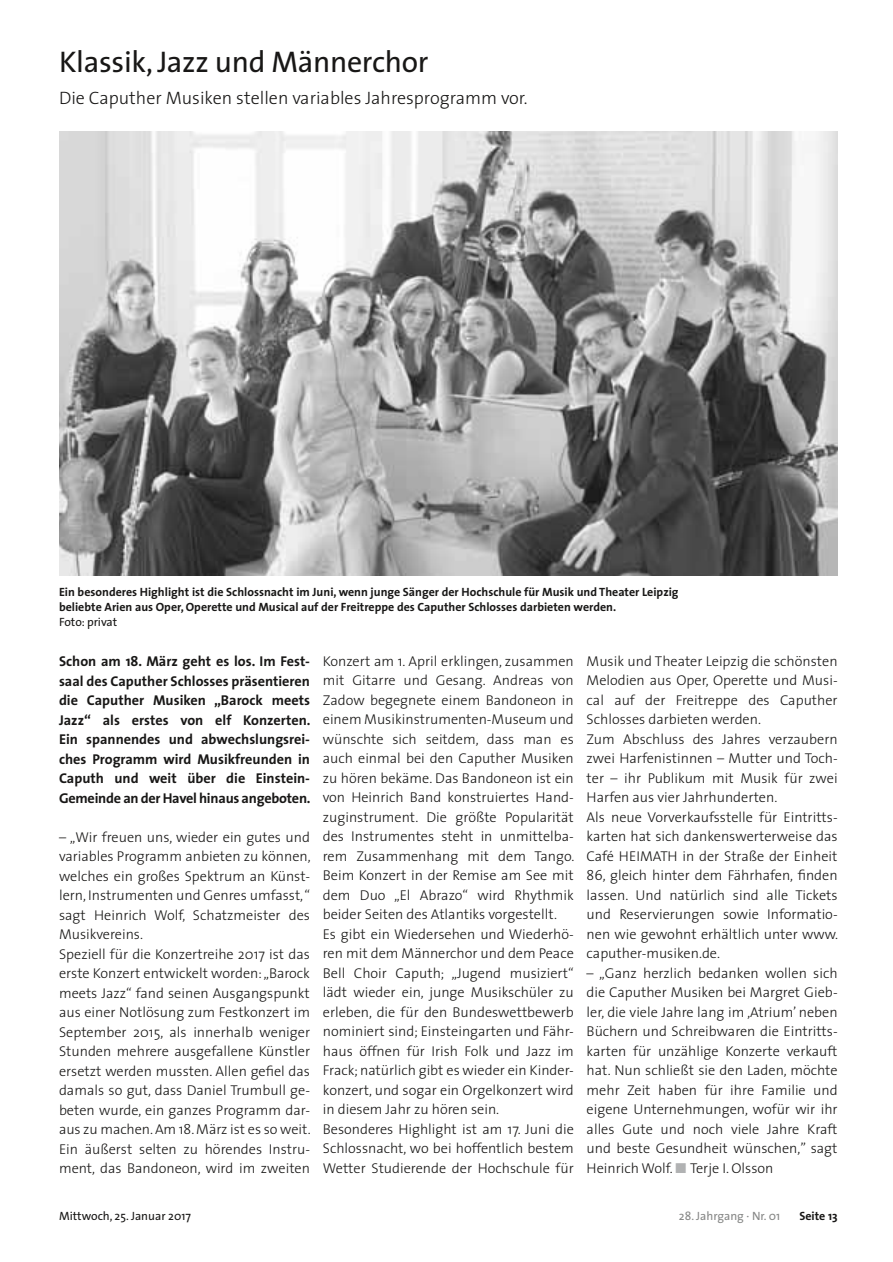
<style>
.page{position:relative;width:893px;height:1262px;background:#fff}
.page>*{position:absolute;margin:0;border:0;box-sizing:border-box;transform-origin:0 0}
.t1{font:30px "The Sans";letter-spacing:-.01em;color:#181716}
.t2{font:300 18px "The Sans";color:#181716}
.t3{font:300 14.25px/19.5px "The Sans";color:#181716}
.t4{font:700 14.25px/19.5px "The Sans";letter-spacing:-.015em;color:#181716;text-align:justify}
.t5{font:700 12px/15px "The Sans";color:#181716}
.t6{font:12px "The Sans";color:#181716}
.t7{font:12px "The Sans";color:#868786}
</style>
<div class="page">
<img style="left:59px;top:131px;width:778px;height:445px">
<h1 class="t1" style="left:59px;top:51px;width:371px">Klassik, Jazz und Männerchor</h1>
<p class="t2" style="left:59px;top:91px;width:470px">Die Caputher Musiken stellen variables Jahresprogramm vor.</p>
<p class="t5" style="left:59px;top:585px;width:621px">Ein besonderes Highlight ist die Schlossnacht im Juni, wenn junge Sänger der Hochschule für Musik und Theater Leipzig beliebte Arien aus Oper, Operette und Musical auf der Freitreppe des Caputher Schlosses darbieten werden.</p>
<p class="t6" style="left:59px;top:617px;width:60px">Foto: privat</p>
<p class="t4" style="left:59px;top:653px;width:253px">Schon am 18. März geht es los. Im Fest&shy;saal des Caputher Schlosses präsentieren die Caputher Musiken „Barock meets Jazz“ als erstes von elf Konzerten.<br>Ein spannendes und abwechslungsrei&shy;ches Programm wird Musikfreunden in Caputh und weit über die Einstein-Gemeinde an der Havel hinaus angeboten.</p>
<p class="t3" style="left:59px;top:828px;width:253px">– „Wir freuen uns, wieder ein gutes und variables Programm anbieten zu können, welches ein großes Spektrum an Künst&shy;lern, Instrumenten und Genres umfasst, “ sagt Heinrich Wolf, Schatzmeister des Musikvereins.<br>Speziell für die Konzertreihe 2017 ist das erste Konzert entwickelt worden: „Barock meets Jazz“ fand seinen Ausgangspunkt aus einer Notlösung zum Festkonzert im September 2015, als innerhalb weniger Stunden mehrere ausgefallene Künstler ersetzt werden mussten. Allen gefiel das damals so gut, dass Daniel Trumbull ge&shy;beten wurde, ein ganzes Programm dar&shy;aus zu machen. Am 18. März ist es so weit.<br>Ein äußerst selten zu hörendes Instru&shy;ment, das Bandoneon, wird im zweiten</p>
<p class="t3" style="left:323px;top:653px;width:253px">Konzert am 1. April erklingen, zusammen mit Gitarre und Gesang. Andreas von Zadow begegnete einem Bandoneon in einem Musikinstrumenten-Museum und wünschte sich seitdem, dass man es auch einmal bei den Caputher Musiken zu hören bekäme. Das Bandoneon ist ein von Heinrich Band konstruiertes Hand&shy;zuginstrument. Die größte Popularität des Instrumentes steht in unmittelba&shy;rem Zusammenhang mit dem Tango.<br>Beim Konzert in der Remise am See mit dem Duo „El Abrazo“ wird Rhythmik beider Seiten des Atlantiks vorgestellt.<br>Es gibt ein Wiedersehen und Wiederhö&shy;ren mit dem Männerchor und dem Peace Bell Choir Caputh; „Jugend musiziert“ lädt wieder ein, junge Musikschüler zu erleben, die für den Bundeswettbewerb nominiert sind; Einsteingarten und Fähr&shy;haus öffnen für Irish Folk und Jazz im Frack; natürlich gibt es wieder ein Kinder&shy;konzert, und sogar ein Orgelkonzert wird in diesem Jahr zu hören sein.<br>Besonderes Highlight ist am 17. Juni die Schlossnacht, wo bei hoffentlich bestem Wetter Studierende der Hochschule für</p>
<p class="t3" style="left:586px;top:653px;width:253px">Musik und Theater Leipzig die schönsten Melodien aus Oper, Operette und Musi&shy;cal auf der Freitreppe des Caputher Schlosses darbieten werden.<br>Zum Abschluss des Jahres verzaubern zwei Harfenistinnen – Mutter und Toch&shy;ter – ihr Publikum mit Musik für zwei Harfen aus vier Jahrhunderten.<br>Als neue Vorverkaufsstelle für Eintritts&shy;karten hat sich dankenswerterweise das Café HEIMATH in der Straße der Einheit 86, gleich hinter dem Fährhafen, finden lassen. Und natürlich sind alle Tickets und Reservierungen sowie Informatio&shy;nen wie gewohnt erhältlich unter www. caputher-musiken.de.</p>
<p class="t3" style="left:586px;top:965px;width:252px;text-align:justify">– „Ganz herzlich bedanken wollen sich die Caputher Musiken bei Margret Gieb&shy;ler, die viele Jahre lang im ‚Atrium’ neben Büchern und Schreibwaren die Eintritts&shy;karten für unzählige Konzerte verkauft hat. Nun schließt sie den Laden, möchte mehr Zeit haben für ihre Familie und eigene Unternehmungen, wofür wir ihr alles Gute und noch viele Jahre Kraft und beste Gesundheit wünschen,” sagt Heinrich Wolf. Terje I. Olsson</p>
<p class="t6" style="left:59px;top:1211px;width:133px">Mittwoch, 25. Januar 2017</p>
<p class="t7" style="left:679px;top:1211px;width:103px">28. Jahrgang · Nr. 01</p>
<p class="t5" style="left:799px;top:1210px;width:40px">Seite 13</p>
</div>
